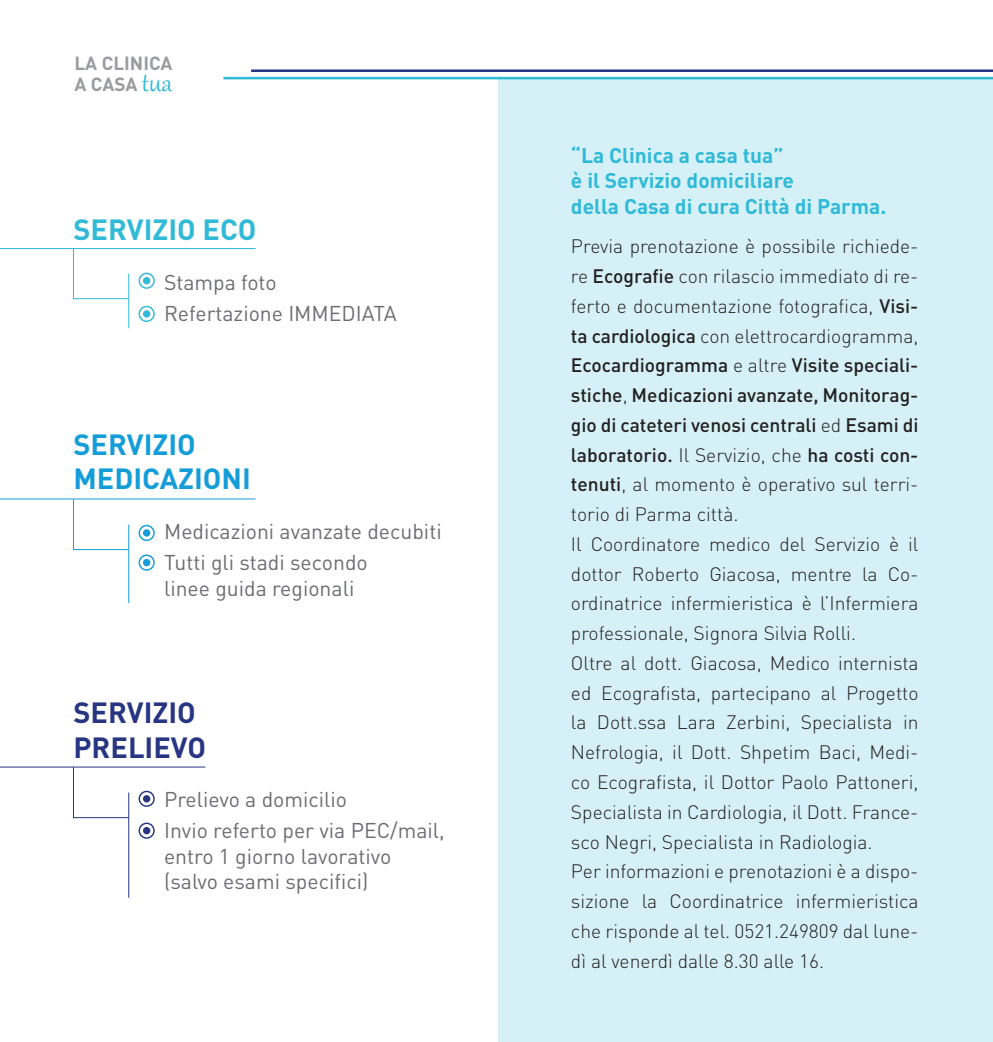
<style>
.page{position:relative;width:993px;height:1042px;background:#fff}
.page>*{position:absolute;margin:0;border:0;box-sizing:border-box;transform-origin:0 0}
.t1{font:700 28.88px "DIN";color:#159dd9}
.t2{font:700 28.88px "DIN";color:#283583}
.t3{font:700 28.88px "DIN";color:#30bad7}
.t4{font:21.18px "DIN";color:#6c6d70}
.t5{font:700 21px "DIN";color:#30bad7}
.t6{font:300 19.25px/29.8px "DIN";color:#231f20;text-align:justify}
.t7{font:700 18.9px "DIN";color:#999b9e}
.s1{font-family:"Gabriola";font-weight:400;font-size:30.28px;color:#30bad7}
.s2{font-weight:500}
</style>
<div class="page">
<div style="left:499px;top:79px;width:493px;height:963px;background:#d5f1f7"></div>
<hr style="left:0;top:248px;width:255px;height:1px;background:#30bad7">
<hr style="left:0;top:499px;width:255px;height:1px;background:#159dd9">
<hr style="left:0;top:767px;width:205px;height:1px;background:#283583">
<div style="left:138px;top:273px;width:17px;height:16px;border:1px solid #30bad7;border-radius:50%"></div>
<div style="left:143px;top:277px;width:7px;height:7px;background:#30bad7;border-radius:50%"></div>
<div style="left:138px;top:306px;width:17px;height:16px;border:1px solid #30bad7;border-radius:50%"></div>
<div style="left:143px;top:310px;width:7px;height:7px;background:#30bad7;border-radius:50%"></div>
<svg style="left:73px;top:249px;width:56px;height:50px"></svg>
<svg style="left:73px;top:499px;width:56px;height:51px"></svg>
<svg style="left:73px;top:767px;width:56px;height:51px"></svg>
<hr style="left:128px;top:274px;width:1px;height:54px;background:#30bad7">
<hr style="left:128px;top:524px;width:1px;height:79px;background:#159dd9">
<hr style="left:128px;top:792px;width:1px;height:106px;background:#283583">
<div style="left:138px;top:525px;width:17px;height:16px;border:1px solid #159dd9;border-radius:50%"></div>
<div style="left:143px;top:529px;width:7px;height:7px;background:#159dd9;border-radius:50%"></div>
<div style="left:138px;top:554px;width:17px;height:17px;border:1px solid #159dd9;border-radius:50%"></div>
<div style="left:143px;top:559px;width:7px;height:7px;background:#159dd9;border-radius:50%"></div>
<div style="left:138px;top:822px;width:17px;height:17px;border:1px solid #283583;border-radius:50%"></div>
<div style="left:143px;top:827px;width:7px;height:7px;background:#283583;border-radius:50%"></div>
<div style="left:138px;top:791px;width:17px;height:16px;border:1px solid #283583;border-radius:50%"></div>
<div style="left:143px;top:795px;width:7px;height:7px;background:#283583;border-radius:50%"></div>
<hr style="left:223px;top:77px;width:769px;height:2px;background:#30bad7">
<hr style="left:251px;top:69px;width:741px;height:3px;background:#283583">
<p class="t7" style="left:74px;top:51px;width:100px">LA CLINICA</p>
<p class="t7" style="left:74px;top:72px;width:99px">A CASA <span class="s1">tua</span></p>
<p class="t3" style="left:73px;top:210px;width:184px">SERVIZIO ECO</p>
<p class="t4" style="left:164px;top:269px;width:114px">Stampa foto</p>
<p class="t4" style="left:164px;top:300px;width:234px">Refertazione IMMEDIATA</p>
<p class="t1" style="left:73px;top:425px;width:124px">SERVIZIO</p>
<p class="t1" style="left:73px;top:460px;width:179px">MEDICAZIONI</p>
<p class="t4" style="left:164px;top:518px;width:279px">Medicazioni avanzate decubiti</p>
<p class="t4" style="left:164px;top:549px;width:205px">Tutti gli stadi secondo</p>
<p class="t4" style="left:164px;top:575px;width:192px">linee guida regionali</p>
<p class="t2" style="left:73px;top:694px;width:124px">SERVIZIO</p>
<p class="t2" style="left:73px;top:728px;width:134px">PRELIEVO</p>
<p class="t4" style="left:164px;top:786px;width:184px">Prelievo a domicilio</p>
<p class="t4" style="left:164px;top:817px;width:282px">Invio referto per via PEC/mail,</p>
<p class="t4" style="left:164px;top:843px;width:229px">entro 1 giorno lavorativo</p>
<p class="t4" style="left:164px;top:868px;width:206px">(salvo esami specifici)</p>
<p class="t5" style="left:570px;top:142px;width:214px">“La Clinica a casa tua”</p>
<p class="t5" style="left:570px;top:167px;width:224px">è il Servizio domiciliare</p>
<p class="t5" style="left:570px;top:192px;width:317px">della Casa di cura Città di Parma.</p>
<p class="t6" style="left:570px;top:231px;width:349px">Previa prenotazione è possibile richiede&shy;re <span class="s2">Ecografie</span> con rilascio immediato di re&shy;ferto e documentazione fotografica, <span class="s2">Visi&shy;ta cardiologica</span> con elettrocardiogramma, <span class="s2">Ecocardiogramma</span> e altre <span class="s2">Visite speciali&shy;stiche</span>, <span class="s2">Medicazioni avanzate, Monitorag&shy;gio di cateteri venosi centrali</span> ed <span class="s2">Esami di laboratorio.</span> Il Servizio, che <span class="s2">ha costi con&shy;tenuti</span>, al momento è operativo sul terri&shy;torio di Parma città.</p>
<p class="t6" style="left:570px;top:529px;width:349px">Il Coordinatore medico del Servizio è il dottor Roberto Giacosa, mentre la Co&shy;ordinatrice infermieristica è l’Infermiera professionale, Signora Silvia Rolli.</p>
<p class="t6" style="left:570px;top:648px;width:349px">Oltre al dott. Giacosa, Medico internista ed Ecografista, partecipano al Progetto la Dott.ssa Lara Zerbini, Specialista in Nefrologia, il Dott. Shpetim Baci, Medi&shy;co Ecografista, il Dottor Paolo Pattoneri, Specialista in Cardiologia, il Dott. France&shy;sco Negri, Specialista in Radiologia.</p>
<p class="t6" style="left:570px;top:856px;width:349px">Per informazioni e prenotazioni è a dispo&shy;sizione la Coordinatrice infermieristica che risponde al tel. 0521.249809 dal lune&shy;dì al venerdì dalle 8.30 alle 16.</p>
</div>
